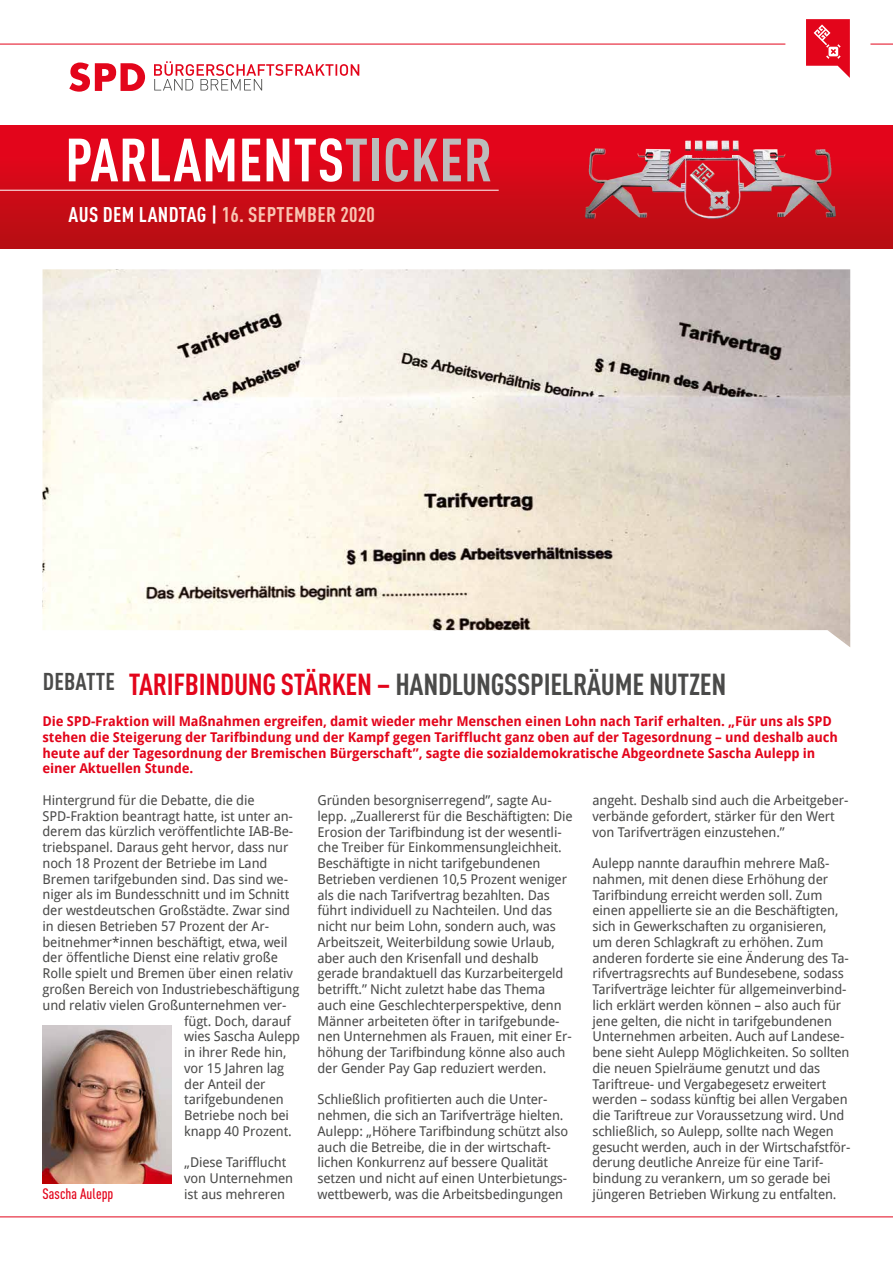
<style>
.page{position:relative;width:893px;height:1263px;background:#fff}
.page>*{position:absolute;margin:0;border:0;box-sizing:border-box;transform-origin:0 0}
.t1{font:700 condensed 60px "DINOT";letter-spacing:.01em;color:#fff}
.t2{font:700 condensed 30px "DINOT";letter-spacing:-.01em;color:#4a4a49}
.t3{font:700 condensed 21px "DINOT";letter-spacing:.02em;color:#f9c5b2}
.t4{font:500 condensed 15px "DINOT";letter-spacing:.005em;color:#e3051b}
.t5{font:13.5px/15.8px "Droid Sans Pro";letter-spacing:-.01em;color:#4a4a49}
.t6{font:700 13.5px/15.8px "Droid Sans Pro";letter-spacing:-.01em;color:#e3051b}
.s1{color:#bcbcbc}
.s2{color:#fff}
.s3{font-size:24px}
.s4{color:#e3051b}
</style>
<div class="page">
<svg style="left:806px;top:19px;width:44px;height:59px"></svg>
<hr style="left:0;top:44px;width:785px;height:1px;background:#e3051b">
<svg style="left:870px;top:44px;width:23px;height:1px"></svg>
<svg style="left:154px;top:61px;width:205px;height:29px"></svg>
<svg style="left:69px;top:63px;width:76px;height:29px"></svg>
<hr style="left:0;top:1216px;width:893px;height:1px;background:#e3051b">
<div style="left:0;top:126px;width:893px;height:123px;background:linear-gradient(to bottom,#e90a23,#b51215)"></div>
<hr style="left:0;top:190px;width:499px;height:1px;background:#fff">
<img style="left:585px;top:141px;width:154px;height:77px">
<img style="left:43px;top:269px;width:807px;height:378px">
<img style="left:43px;top:1026px;width:128px;height:157px">
<h1 class="t1" style="left:65px;top:124px;width:429px">PARLAMENTS<span class="s1">TICKER</span></h1>
<h3 class="t3" style="left:68px;top:202px;width:308px"><span class="s2">AUS DEM LANDTAG |</span> 16. SEPTEMBER 2020</h3>
<h2 class="t2" style="left:43px;top:666px;width:685px"><span class="s3">DEBATTE</span> <span class="s4">TARIFBINDUNG STÄRKEN –</span> HANDLUNGSSPIELRÄUME NUTZEN</h2>
<p class="t6" style="left:43px;top:713px;width:797px">Die SPD-Fraktion will Maßnahmen ergreifen, damit wieder mehr Menschen einen Lohn nach Tarif erhalten. „Für uns als SPD stehen die Steigerung der Tarifbindung und der Kampf gegen Tarifflucht ganz oben auf der Tagesordnung – und deshalb auch heute auf der Tagesordnung der Bremischen Bürgerschaft”, sagte die sozialdemokratische Abgeordnete Sascha Aulepp in einer Aktuellen Stunde.</p>
<p class="t5" style="left:43px;top:792px;width:214px">Hintergrund für die Debatte, die die</p>
<p class="t5" style="left:43px;top:807px;width:252px">SPD-Fraktion beantragt hatte, ist unter an-</p>
<p class="t5" style="left:43px;top:823px;width:252px">derem das kürzlich veröffentlichte IAB-Be-</p>
<p class="t5" style="left:43px;top:839px;width:247px">triebspanel. Daraus geht hervor, dass nur</p>
<p class="t5" style="left:43px;top:855px;width:226px">noch 18 Prozent der Betriebe im Land</p>
<p class="t5" style="left:43px;top:870px;width:247px">Bremen tarifgebunden sind. Das sind we-</p>
<p class="t5" style="left:43px;top:886px;width:248px">niger als im Bundesschnitt und im Schnitt</p>
<p class="t5" style="left:43px;top:902px;width:249px">der westdeutschen Großstädte. Zwar sind</p>
<p class="t5" style="left:43px;top:918px;width:228px">in diesen Betrieben 57 Prozent der Ar-</p>
<p class="t5" style="left:43px;top:933px;width:247px">beitnehmer*innen beschäftigt, etwa, weil</p>
<p class="t5" style="left:43px;top:949px;width:237px">der öffentliche Dienst eine relativ große</p>
<p class="t5" style="left:43px;top:965px;width:252px">Rolle spielt und Bremen über einen relativ</p>
<p class="t5" style="left:43px;top:981px;width:258px">großen Bereich von Industriebeschäftigung</p>
<p class="t5" style="left:43px;top:997px;width:245px">und relativ vielen Großunternehmen ver-</p>
<p class="t5" style="left:184px;top:1012px;width:108px">fügt. Doch, darauf</p>
<p class="t5" style="left:184px;top:1028px;width:117px">wies Sascha Aulepp</p>
<p class="t5" style="left:184px;top:1044px;width:104px">in ihrer Rede hin,</p>
<p class="t5" style="left:184px;top:1060px;width:101px">vor 15 Jahren lag</p>
<p class="t5" style="left:184px;top:1075px;width:83px">der Anteil der</p>
<p class="t5" style="left:184px;top:1091px;width:101px">tarifgebundenen</p>
<p class="t5" style="left:184px;top:1107px;width:106px">Betriebe noch bei</p>
<p class="t5" style="left:184px;top:1123px;width:109px">knapp 40 Prozent.</p>
<p class="t5" style="left:184px;top:1154px;width:110px">„Diese Tarifflucht von Unternehmen ist aus mehreren</p>
<p class="t5" style="left:317px;top:792px;width:257px">Gründen besorgniserregend”, sagte Au&shy;lepp. „Zuallererst für die Beschäftigten: Die Erosion der Tarifbindung ist der wesentli&shy;che Treiber für Einkommensungleichheit.<br>Beschäftigte in nicht tarifgebundenen Betrieben verdienen 10,5 Prozent weniger als die nach Tarifvertrag bezahlten. Das führt individuell zu Nachteilen. Und das nicht nur beim Lohn, sondern auch, was Arbeitszeit, Weiterbildung sowie Urlaub, aber auch den Krisenfall und deshalb gerade brandaktuell das Kurzarbeitergeld betrifft.” Nicht zuletzt habe das Thema auch eine Geschlechterperspektive, denn Männer arbeiteten öfter in tarifgebunde&shy;nen Unternehmen als Frauen, mit einer Er&shy;höhung der Tarifbindung könne also auch der Gender Pay Gap reduziert werden.</p>
<p class="t5" style="left:317px;top:1091px;width:252px">Schließlich profitierten auch die Unter&shy;nehmen, die sich an Tarifverträge hielten.<br>Aulepp: „Höhere Tarifbindung schützt also auch die Betreibe, die in der wirtschaft&shy;lichen Konkurrenz auf bessere Qualität setzen und nicht auf einen Unterbietungs&shy;wettbewerb, was die Arbeitsbedingungen</p>
<p class="t5" style="left:592px;top:792px;width:257px">angeht. Deshalb sind auch die Arbeitgeber&shy;verbände gefordert, stärker für den Wert von Tarifverträgen einzustehen.”</p>
<p class="t5" style="left:592px;top:855px;width:259px">Aulepp nannte daraufhin mehrere Maß&shy;nahmen, mit denen diese Erhöhung der Tarifbindung erreicht werden soll. Zum einen appellierte sie an die Beschäftigten, sich in Gewerkschaften zu organisieren,<br>um deren Schlagkraft zu erhöhen. Zum anderen forderte sie eine Änderung des Ta&shy;rifvertragsrechts auf Bundesebene, sodass Tarifverträge leichter für allgemeinverbind&shy;lich erklärt werden können – also auch für jene gelten, die nicht in tarifgebundenen Unternehmen arbeiten. Auch auf Landese&shy;bene sieht Aulepp Möglichkeiten. So sollten die neuen Spielräume genutzt und das Tariftreue- und Vergabegesetz erweitert werden – sodass künftig bei allen Vergaben die Tariftreue zur Voraussetzung wird. Und schließlich, so Aulepp, sollte nach Wegen gesucht werden, auch in der Wirtschafstför&shy;derung deutliche Anreize für eine Tarif&shy;bindung zu verankern, um so gerade bei jüngeren Betrieben Wirkung zu entfalten.</p>
<p class="t4" style="left:43px;top:1184px;width:72px">Sascha Aulepp</p>
</div>
